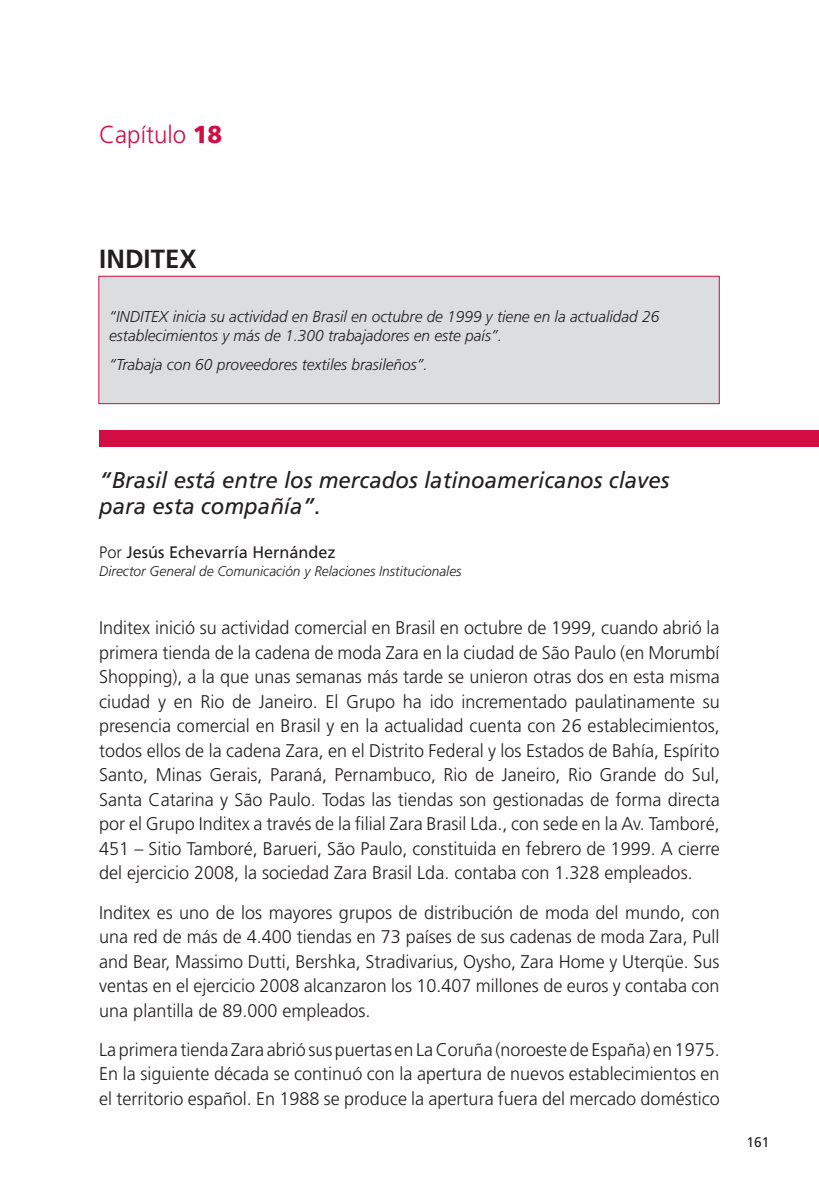
<style>
.page{position:relative;width:819px;height:1191px;background:#fff}
.page>*{position:absolute;margin:0;border:0;box-sizing:border-box;transform-origin:0 0}
.t1{font:700 26.25px "Frutiger LT";color:#231f20}
.t2{font:300 24.5px "Frutiger LT";color:#d20d44}
.t3{font:italic 22.75px/26.2px "Frutiger LT";color:#231f20}
.t4{font:300 18.38px/24.5px "Frutiger LT";color:#231f20;text-align:justify}
.t5{font:16.62px "Frutiger LT";color:#231f20}
.t6{font:italic 300 15.75px/19.2px "Frutiger LT";color:#231f20}
.t7{font:italic 300 14px "Frutiger LT";color:#231f20}
.t8{font:14px "Frutiger LT";color:#231f20}
.s1{font-weight:900}
.s2{font-weight:300}
</style>
<div class="page">
<div style="left:99px;top:430px;width:720px;height:16px;background:#d20d44"></div>
<div style="left:99px;top:276px;width:620px;height:127px;background:#dcdddf"></div>
<div style="left:98px;top:276px;width:621px;height:128px;border:1px solid #d20d44"></div>
<h2 class="t2" style="left:99px;top:121px;width:124px">Capítulo <span class="s1">18</span></h2>
<h1 class="t1" style="left:99px;top:243px;width:99px">INDITEX</h1>
<p class="t6" style="left:109px;top:307px;width:551px">“INDITEX inicia su actividad en Brasil en octubre de 1999 y tiene en la actualidad 26 establecimientos y más de 1.300 trabajadores en este país”.</p>
<p class="t6" style="left:109px;top:355px;width:320px">“Trabaja con 60 proveedores textiles brasileños”.</p>
<p class="t3" style="left:99px;top:467px;width:571px">“Brasil está entre los mercados latinoamericanos claves para esta compañía”.</p>
<p class="t5" style="left:99px;top:543px;width:238px"><span class="s2">Por</span> Jesús Echevarría Hernández</p>
<p class="t7" style="left:99px;top:563px;width:364px">Director General de Comunicación y Relaciones Institucionales</p>
<p class="t4" style="left:99px;top:616px;width:622px">Inditex inició su actividad comercial en Brasil en octubre de 1999, cuando abrió la primera tienda de la cadena de moda Zara en la ciudad de São Paulo (en Morumbí Shopping), a la que unas semanas más tarde se unieron otras dos en esta misma ciudad y en Rio de Janeiro. El Grupo ha ido incrementado paulatinamente su presencia comercial en Brasil y en la actualidad cuenta con 26 establecimientos, todos ellos de la cadena Zara, en el Distrito Federal y los Estados de Bahía, Espírito Santo, Minas Gerais, Paraná, Pernambuco, Rio de Janeiro, Rio Grande do Sul, Santa Catarina y São Paulo. Todas las tiendas son gestionadas de forma directa por el Grupo Inditex a través de la filial Zara Brasil Lda., con sede en la Av. Tamboré, 451 – Sitio Tamboré, Barueri, São Paulo, constituida en febrero de 1999. A cierre del ejercicio 2008, la sociedad Zara Brasil Lda. contaba con 1.328 empleados.</p>
<p class="t4" style="left:99px;top:900px;width:622px">Inditex es uno de los mayores grupos de distribución de moda del mundo, con una red de más de 4.400 tiendas en 73 países de sus cadenas de moda Zara, Pull and Bear, Massimo Dutti, Bershka, Stradivarius, Oysho, Zara Home y Uterqüe. Sus ventas en el ejercicio 2008 alcanzaron los 10.407 millones de euros y contaba con una plantilla de 89.000 empleados.</p>
<p class="t4" style="left:99px;top:1037px;width:622px">La primera tienda Zara abrió sus puertas en La Coruña (noroeste de España) en 1975.<br>En la siguiente década se continuó con la apertura de nuevos establecimientos en el territorio español. En 1988 se produce la apertura fuera del mercado doméstico</p>
<p class="t8" style="left:746px;top:1133px;width:24px">161</p>
</div>
